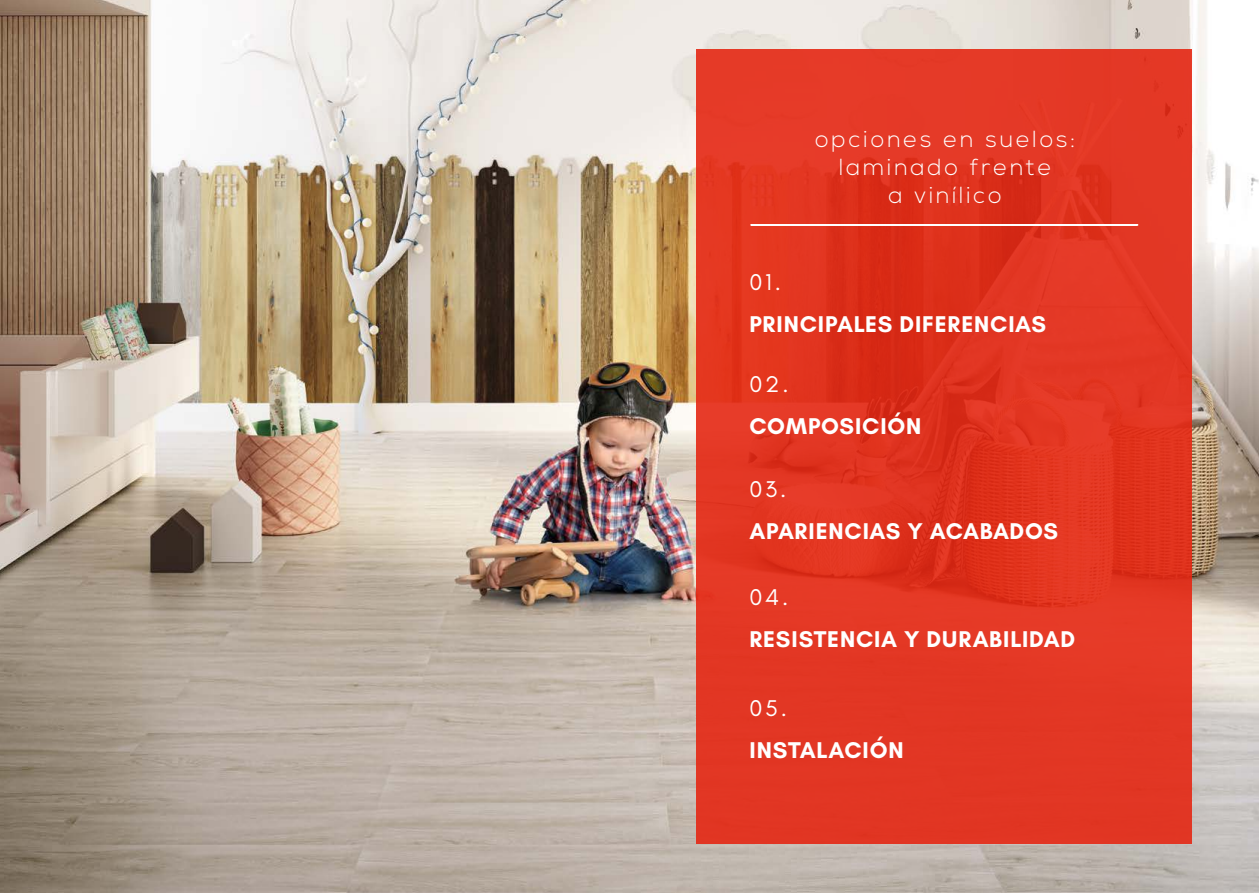
<style>
.page{position:relative;width:1259px;height:893px;background:#fff}
.page>*{position:absolute;margin:0;border:0;box-sizing:border-box;transform-origin:0 0}
.t1{font:700 23.25px "Glacial Indifference";letter-spacing:.035em;color:#fff}
.t2{font:300 23.25px/27.9px "Nexa";letter-spacing:.12em;color:#fff;text-align:center}
.t3{font:23.25px "Glacial Indifference";letter-spacing:.12em;color:#fff}
</style>
<div class="page">
<img style="left:0;top:0;width:1259px;height:893px">
<svg style="left:696px;top:49px;width:496px;height:794px;background:#e13522"></svg>
<p class="t3" style="left:749px;top:269px;width:33px">01.</p>
<p class="t2" style="left:815px;top:126px;width:262px">opciones en suelos: laminado frente<br>a vinílico</p>
<p class="t1" style="left:749px;top:310px;width:298px">PRINCIPALES DIFERENCIAS</p>
<p class="t3" style="left:749px;top:372px;width:41px">02.</p>
<p class="t1" style="left:749px;top:412px;width:173px">COMPOSICIÓN</p>
<p class="t3" style="left:749px;top:476px;width:38px">03.</p>
<p class="t1" style="left:749px;top:517px;width:310px">APARIENCIAS Y ACABADOS</p>
<p class="t3" style="left:749px;top:584px;width:40px">04.</p>
<p class="t1" style="left:749px;top:625px;width:327px">RESISTENCIA Y DURABILIDAD</p>
<p class="t3" style="left:749px;top:696px;width:39px">05.</p>
<p class="t1" style="left:749px;top:736px;width:156px">INSTALACIÓN</p>
</div>
